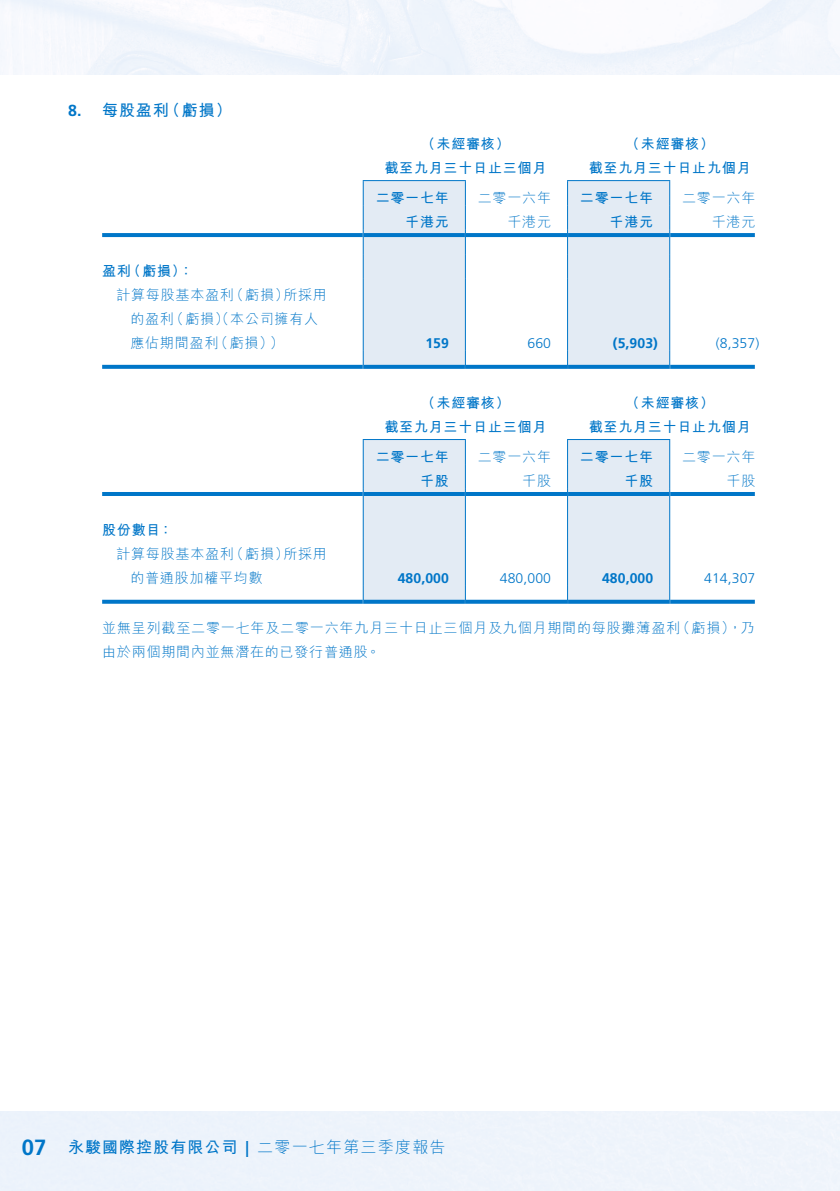
<style>
.page{position:relative;width:840px;height:1191px;background:#fff}
.page>*{position:absolute;margin:0;border:0;box-sizing:border-box;transform-origin:0 0}
.t1{font:700 22px "Frutiger LT Std";color:#0076c8}
.t2{font:700 16px "M Hei HK";letter-spacing:.065em;color:#0076c8}
.t3{font:300 16px "M Hei HK";letter-spacing:.075em;color:#0076c8}
.t4{font:700 16px "Frutiger LT Std";color:#0076c8}
.t5{font:300 14px/24px "M Hei HK";letter-spacing:.055em;color:#0076c8}
.t6{font:700 14px "M Hei HK";letter-spacing:.055em;color:#0076c8}
.t7{font:300 14px "Frutiger LT Std";letter-spacing:.005em;color:#0076c8}
.t8{font:700 14px "Frutiger LT Std";letter-spacing:.005em;color:#0076c8}
</style>
<div class="page">
<svg style="left:363px;top:181px;width:305px;height:184px;fill:#e3ebf4"></svg>
<hr style="left:362px;top:180px;width:103px;height:1px;background:#0076c8">
<hr style="left:566px;top:180px;width:103px;height:1px;background:#0076c8">
<svg style="left:362px;top:181px;width:1px;height:97px"></svg>
<svg style="left:464px;top:181px;width:1px;height:97px"></svg>
<svg style="left:566px;top:181px;width:1px;height:97px"></svg>
<svg style="left:668px;top:181px;width:1px;height:97px"></svg>
<hr style="left:362px;top:278px;width:1px;height:72px;background:#0076c8">
<hr style="left:464px;top:278px;width:1px;height:72px;background:#0076c8">
<hr style="left:566px;top:278px;width:1px;height:72px;background:#0076c8">
<hr style="left:668px;top:278px;width:1px;height:72px;background:#0076c8">
<svg style="left:362px;top:350px;width:1px;height:19px"></svg>
<svg style="left:464px;top:350px;width:1px;height:19px"></svg>
<svg style="left:566px;top:350px;width:1px;height:19px"></svg>
<svg style="left:668px;top:350px;width:1px;height:19px"></svg>
<svg style="left:102px;top:233px;width:260px;height:4px"></svg>
<svg style="left:363px;top:233px;width:101px;height:4px"></svg>
<svg style="left:465px;top:233px;width:101px;height:4px"></svg>
<svg style="left:567px;top:233px;width:101px;height:4px"></svg>
<svg style="left:669px;top:233px;width:85px;height:4px"></svg>
<svg style="left:102px;top:365px;width:260px;height:4px"></svg>
<svg style="left:363px;top:365px;width:101px;height:4px"></svg>
<svg style="left:465px;top:365px;width:101px;height:4px"></svg>
<svg style="left:567px;top:365px;width:101px;height:4px"></svg>
<svg style="left:669px;top:365px;width:85px;height:4px"></svg>
<svg style="left:363px;top:439px;width:305px;height:161px;fill:#e3ebf4"></svg>
<hr style="left:362px;top:439px;width:103px;height:1px;background:#0076c8">
<hr style="left:566px;top:439px;width:103px;height:1px;background:#0076c8">
<svg style="left:362px;top:440px;width:1px;height:97px"></svg>
<svg style="left:464px;top:440px;width:1px;height:97px"></svg>
<svg style="left:566px;top:440px;width:1px;height:97px"></svg>
<svg style="left:668px;top:440px;width:1px;height:97px"></svg>
<hr style="left:362px;top:537px;width:1px;height:48px;background:#0076c8">
<hr style="left:464px;top:537px;width:1px;height:48px;background:#0076c8">
<hr style="left:566px;top:537px;width:1px;height:48px;background:#0076c8">
<hr style="left:668px;top:537px;width:1px;height:48px;background:#0076c8">
<svg style="left:362px;top:585px;width:1px;height:19px"></svg>
<svg style="left:464px;top:585px;width:1px;height:19px"></svg>
<svg style="left:566px;top:585px;width:1px;height:19px"></svg>
<svg style="left:668px;top:585px;width:1px;height:19px"></svg>
<hr style="left:102px;top:492px;width:260px;height:4px;background:#0076c8">
<hr style="left:363px;top:492px;width:101px;height:4px;background:#0076c8">
<hr style="left:465px;top:492px;width:101px;height:4px;background:#0076c8">
<hr style="left:567px;top:492px;width:101px;height:4px;background:#0076c8">
<hr style="left:669px;top:492px;width:85px;height:4px;background:#0076c8">
<svg style="left:102px;top:600px;width:260px;height:4px"></svg>
<svg style="left:363px;top:600px;width:101px;height:4px"></svg>
<svg style="left:465px;top:600px;width:101px;height:4px"></svg>
<svg style="left:567px;top:600px;width:101px;height:4px"></svg>
<svg style="left:669px;top:600px;width:85px;height:4px"></svg>
<p class="t4" style="left:68px;top:101px;width:15px">8.</p>
<p class="t2" style="left:102px;top:99px;width:68px">每股盈利</p>
<p class="t2" style="left:164px;top:99px;width:69px">（虧損(</p>
<p class="t6" style="left:127px;top:261px;width:68px">（虧損：(</p>
<p class="t6" style="left:102px;top:261px;width:30px">盈利</p>
<p class="t5" style="left:230px;top:283px;width:61px">（虧損）</p>
<p class="t5" style="left:170px;top:283px;width:150px;text-indent:-53px">計算每股基本盈利<br>（虧損）（本公司擁有人</p>
<p class="t5" style="left:283px;top:283px;width:45px">所採用</p>
<p class="t5" style="left:130px;top:307px;width:45px">的盈利</p>
<p class="t5" style="left:214px;top:331px;width:61px">（虧損(</p>
<p class="t5" style="left:270px;top:331px;width:15px">(</p>
<p class="t5" style="left:130px;top:331px;width:89px">應佔期間盈利</p>
<p class="t6" style="left:102px;top:520px;width:72px">股份數目：</p>
<p class="t5" style="left:230px;top:542px;width:61px">（虧損）</p>
<p class="t5" style="left:116px;top:542px;width:119px">計算每股基本盈利</p>
<p class="t5" style="left:283px;top:542px;width:45px">所採用</p>
<p class="t5" style="left:130px;top:566px;width:134px">的普通股加權平均數</p>
<p class="t6" style="left:421px;top:134px;width:90px">（未經審核）</p>
<p class="t6" style="left:625px;top:134px;width:90px">（未經審核(</p>
<p class="t6" style="left:384px;top:158px;width:163px">截至九月三十日止三個月</p>
<p class="t6" style="left:588px;top:158px;width:163px">截至九月三十日止九個月</p>
<p class="t6" style="left:375px;top:188px;width:75px">二零一七年</p>
<p class="t5" style="left:477px;top:186px;width:75px">二零一六年</p>
<p class="t6" style="left:579px;top:188px;width:75px">二零一七年</p>
<p class="t5" style="left:681px;top:186px;width:75px">二零一六年</p>
<p class="t6" style="left:405px;top:212px;width:45px">千港元</p>
<p class="t5" style="left:507px;top:210px;width:45px">千港元</p>
<p class="t6" style="left:609px;top:212px;width:45px">千港元</p>
<p class="t5" style="left:711px;top:210px;width:45px">千港元</p>
<p class="t8" style="left:425px;top:335px;width:25px">159</p>
<p class="t7" style="left:527px;top:335px;width:25px">660</p>
<p class="t8" style="left:612px;top:335px;width:46px">)5,903(</p>
<p class="t7" style="left:715px;top:335px;width:45px">)8,357(</p>
<p class="t6" style="left:421px;top:393px;width:90px">（未經審核）</p>
<p class="t6" style="left:625px;top:393px;width:90px">（未經審核(</p>
<p class="t6" style="left:384px;top:417px;width:163px">截至九月三十日止三個月</p>
<p class="t6" style="left:588px;top:417px;width:163px">截至九月三十日止九個月</p>
<p class="t6" style="left:375px;top:447px;width:75px">二零一七年</p>
<p class="t5" style="left:477px;top:445px;width:75px">二零一六年</p>
<p class="t6" style="left:579px;top:447px;width:75px">二零一七年</p>
<p class="t5" style="left:681px;top:445px;width:75px">二零一六年</p>
<p class="t6" style="left:420px;top:471px;width:30px">千股</p>
<p class="t5" style="left:522px;top:469px;width:30px">千股</p>
<p class="t6" style="left:624px;top:471px;width:30px">千股</p>
<p class="t5" style="left:726px;top:469px;width:30px">千股</p>
<p class="t8" style="left:397px;top:570px;width:53px">480,000</p>
<p class="t7" style="left:499px;top:570px;width:53px">480,000</p>
<p class="t8" style="left:601px;top:570px;width:53px">480,000</p>
<p class="t7" style="left:703px;top:570px;width:53px">414,307</p>
<p class="t5" style="left:675px;top:616px;width:80px">（虧損，）乃</p>
<p class="t5" style="left:102px;top:616px;width:579px">並無呈列截至二零一七年及二零一六年九月三十日止三個月及九個月期間的每股攤薄盈利由於兩個期間內並無潛在的已發行普通股。</p>
<h1 class="t1" style="left:22px;top:1134px;width:26px">07</h1>
<p class="t2" style="left:68px;top:1135px;width:171px">永駿國際控股有限公司</p>
<p class="t4" style="left:245px;top:1137px;width:5px">|</p>
<p class="t3" style="left:257px;top:1138px;width:190px">二零一七年第三季度報告</p>
</div>
